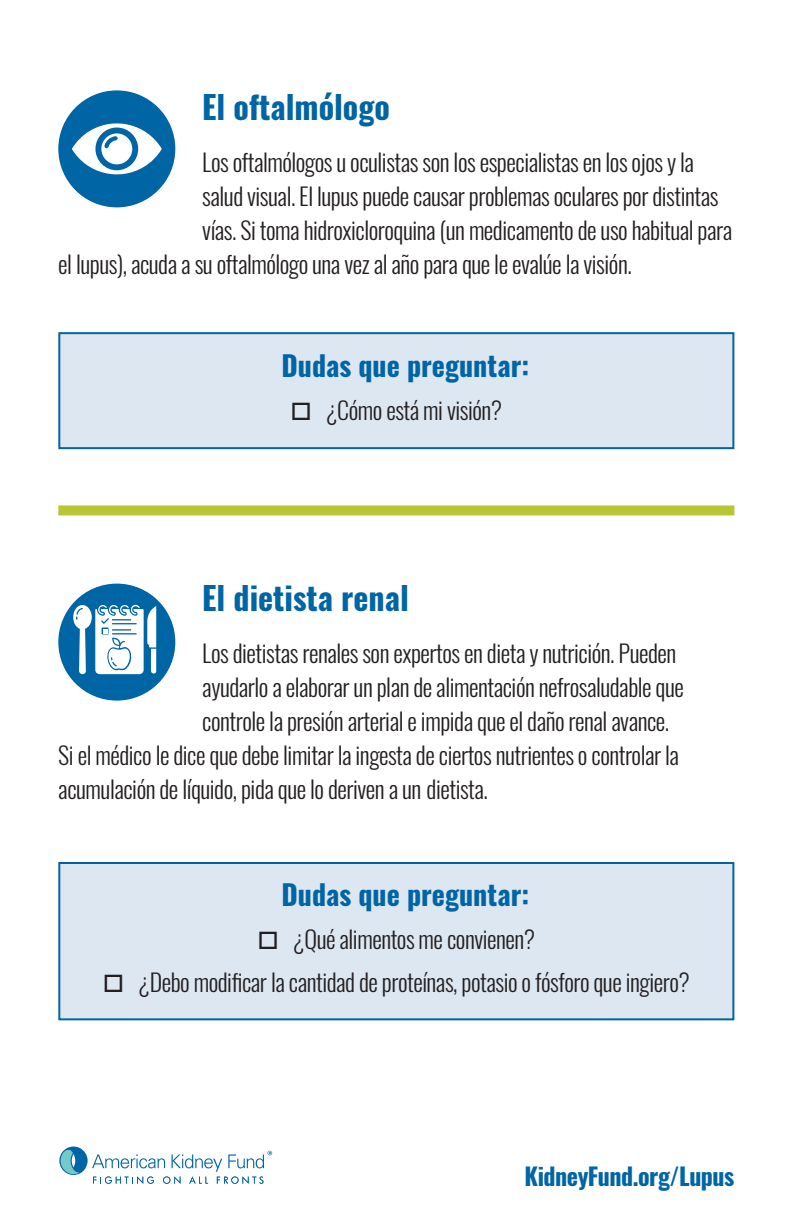
<style>
.page{position:relative;width:792px;height:1224px;background:#fff}
.page>*{position:absolute;margin:0;border:0;box-sizing:border-box;transform-origin:0 0}
.t1{font:700 32px "Oswald";color:#0065a4}
.t2{font:700 28px "Oswald";color:#0065a4}
.Body{font:300 24px "Oswald";letter-spacing:-.02em;color:#231f20}
.Body-2{font:700 24px "Oswald";letter-spacing:-.02em;color:#0065a4}
</style>
<div class="page">
<div style="left:58px;top:90px;width:117px;height:117px;background:#0065a4;border-radius:50%"></div>
<svg style="left:72px;top:123px;width:90px;height:52px"></svg>
<div style="left:58px;top:584px;width:117px;height:117px;background:#0065a4;border-radius:50%"></div>
<svg style="left:73px;top:605px;width:83px;height:69px"></svg>
<div style="left:59px;top:333px;width:674px;height:115px;background:#dde7f2"></div>
<div style="left:58px;top:332px;width:676px;height:117px;border:2px solid #0065a4"></div>
<div style="left:59px;top:863px;width:674px;height:156px;background:#dde7f2"></div>
<div style="left:58px;top:862px;width:676px;height:158px;border:2px solid #0065a4"></div>
<div style="left:58px;top:505px;width:676px;height:10px;background:#b7c733"></div>
<svg style="left:59px;top:1147px;width:213px;height:37px"></svg>
<h1 class="t1" style="left:202px;top:90px;width:189px">El oftalmólogo</h1>
<p class="Body" style="left:202px;top:141px;width:493px">Los oftalmólogos u oculistas son los especialistas en los ojos y la</p>
<p class="Body" style="left:202px;top:175px;width:518px">salud visual. El lupus puede causar problemas oculares por distintas</p>
<p class="Body" style="left:202px;top:209px;width:532px">vías. Si toma hidroxicloroquina (un medicamento de uso habitual para</p>
<p class="Body" style="left:58px;top:243px;width:575px">el lupus), acuda a su oftalmólogo una vez al año para que le evalúe la visión.</p>
<h2 class="t2" style="left:282px;top:351px;width:249px">Dudas que preguntar:</h2>
<p class="Body" style="left:290px;top:388px;width:213px">□ ¿Cómo está mi visión?</p>
<h1 class="t1" style="left:202px;top:581px;width:208px">El dietista renal</h1>
<p class="Body" style="left:202px;top:632px;width:476px">Los dietistas renales son expertos en dieta y nutrición. Pueden</p>
<p class="Body" style="left:202px;top:666px;width:483px">ayudarlo a elaborar un plan de alimentación nefrosaludable que</p>
<p class="Body" style="left:202px;top:700px;width:468px">controle la presión arterial e impida que el daño renal avance.</p>
<p class="Body" style="left:58px;top:734px;width:622px">Si el médico le dice que debe limitar la ingesta de ciertos nutrientes o controlar la</p>
<p class="Body" style="left:58px;top:768px;width:431px">acumulación de líquido, pida que lo deriven a un dietista.</p>
<h2 class="t2" style="left:282px;top:880px;width:249px">Dudas que preguntar:</h2>
<p class="Body" style="left:258px;top:918px;width:279px">□ ¿Qué alimentos me convienen?</p>
<p class="Body" style="left:103px;top:961px;width:589px">□ ¿Debo modificar la cantidad de proteínas, potasio o fósforo que ingiero?</p>
<p class="Body-2" style="left:525px;top:1163px;width:211px">KidneyFund.org/Lupus</p>
</div>
